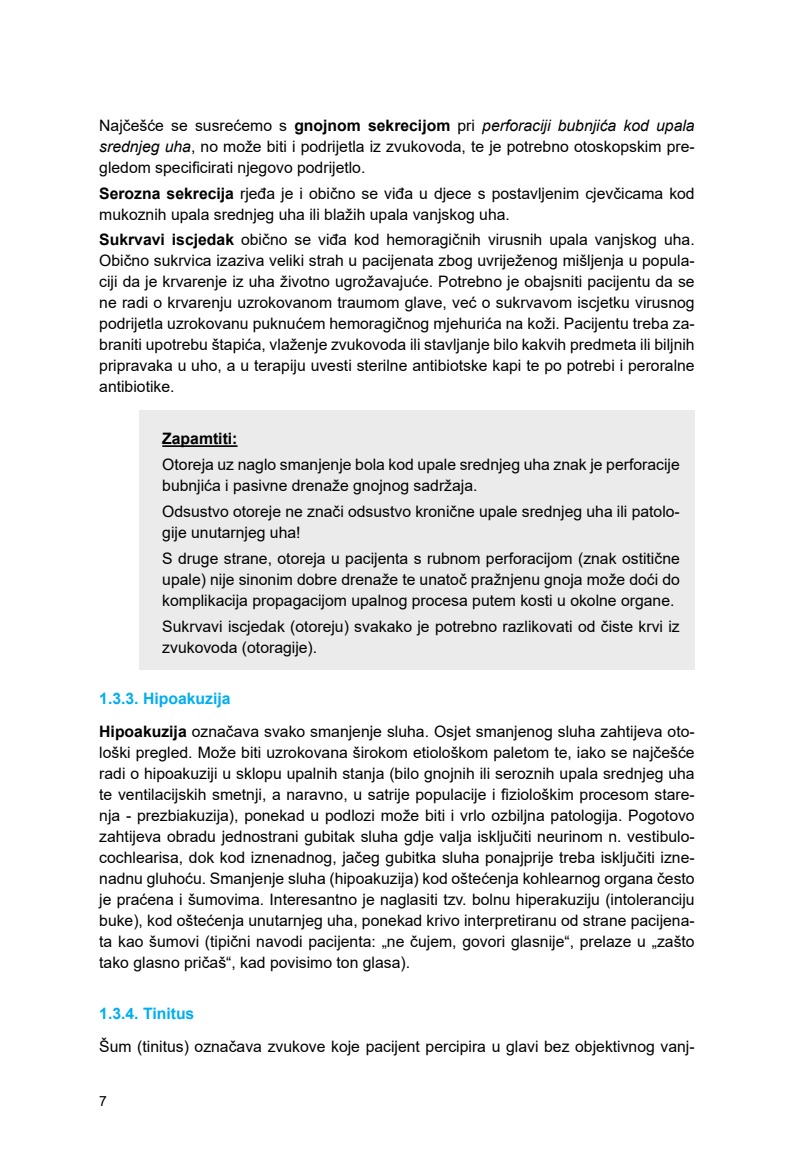
<style>
.page{position:relative;width:794px;height:1166px;background:#fff}
.page>*{position:absolute;margin:0;border:0;box-sizing:border-box;transform-origin:0 0}
.t1{font:15.75px/21px "Arial";color:#000}
.t2{font:700 15.75px "Arial";color:#00aeef}
.t3{font:700 15.75px "Arial";color:#000}
.t4{font:14px "Arial";color:#000}
.s1{font-weight:700}
.s2{font-style:italic}
.s3{font-weight:700;color:#00aeef}
</style>
<div class="page">
<div style="left:139px;top:410px;width:555px;height:260px;background:#ebebec"></div>
<hr style="left:162px;top:445px;width:75px;height:2px;background:#000">
<p class="t1" style="left:99px;top:114px;width:597px;text-align:justify">Najčešće se susrećemo s <span class="s1">gnojnom sekrecijom</span> pri <span class="s2">perforaciji bubnjića kod upala srednjeg uha</span>, no može biti i podrijetla iz zvukovoda, te je potrebno otoskopskim pre&shy;gledom specificirati njegovo podrijetlo.</p>
<p class="t1" style="left:99px;top:182px;width:597px"><span class="s1">Serozna sekrecija</span> rjeđa je i obično se viđa u djece s postavljenim cjevčicama kod mukoznih upala srednjeg uha ili blažih upala vanjskog uha.</p>
<p class="t1" style="left:99px;top:229px;width:597px;text-align:justify"><span class="s1">Sukrvavi iscjedak</span> obično se viđa kod hemoragičnih virusnih upala vanjskog uha.<br>Obično sukrvica izaziva veliki strah u pacijenata zbog uvriježenog mišljenja u popula&shy;ciji da je krvarenje iz uha životno ugrožavajuće. Potrebno je obajsniti pacijentu da se ne radi o krvarenju uzrokovanom traumom glave, već o sukrvavom iscjetku virusnog podrijetla uzrokovanu puknućem hemoragičnog mjehurića na koži. Pacijentu treba za&shy;braniti upotrebu štapića, vlaženje zvukovoda ili stavljanje bilo kakvih predmeta ili biljnih pripravaka u uho, a u terapiju uvesti sterilne antibiotske kapi te po potrebi i peroralne antibiotike.</p>
<p class="t3" style="left:162px;top:428px;width:77px">Zapamtiti:</p>
<p class="t1" style="left:162px;top:454px;width:519px">Otoreja uz naglo smanjenje bola kod upale srednjeg uha znak je perforacije bubnjića i pasivne drenaže gnojnog sadržaja.</p>
<p class="t1" style="left:162px;top:501px;width:519px">Odsustvo otoreje ne znači odsustvo kronične upale srednjeg uha ili patolo&shy;gije unutarnjeg uha!</p>
<p class="t1" style="left:162px;top:548px;width:519px;text-align:justify">S druge strane, otoreja u pacijenta s rubnom perforacijom (znak ostitične upale) nije sinonim dobre drenaže te unatoč pražnjenu gnoja može doći do komplikacija propagacijom upalnog procesa putem kosti u okolne organe.</p>
<p class="t1" style="left:162px;top:616px;width:519px">Sukrvavi iscjedak (otoreju) svakako je potrebno razlikovati od čiste krvi iz zvukovoda (otoragije).</p>
<p class="t1" style="left:99px;top:681px;width:597px;line-height:33.4px"><span class="s3">1.3.3. Hipoakuzija<br></span><span class="s1">Hipoakuzija</span> označava svako smanjenje sluha. Osjet smanjenog sluha zahtijeva oto-</p>
<p class="t1" style="left:99px;top:742px;width:597px;text-align:justify">loški pregled. Može biti uzrokovana širokom etiološkom paletom te, iako se najčešće radi o hipoakuziji u sklopu upalnih stanja (bilo gnojnih ili seroznih upala srednjeg uha te ventilacijskih smetnji, a naravno, u satrije populacije i fiziološkim procesom stare&shy;nja - prezbiakuzija), ponekad u podlozi može biti i vrlo ozbiljna patologija. Pogotovo zahtijeva obradu jednostrani gubitak sluha gdje valja isključiti neurinom n. vestibulo&shy;cochlearisa, dok kod iznenadnog, jačeg gubitka sluha ponajprije treba isključiti izne&shy;nadnu gluhoću. Smanjenje sluha (hipoakuzija) kod oštećenja kohlearnog organa često je praćena i šumovima. Interesantno je naglasiti tzv. bolnu hiperakuziju (intoleranciju buke), kod oštećenja unutarnjeg uha, ponekad krivo interpretiranu od strane pacijena&shy;ta kao šumovi (tipični navodi pacijenta: „ne čujem, govori glasnije“, prelaze u „zašto tako glasno pričaš“, kad povisimo ton glasa).</p>
<p class="t2" style="left:99px;top:1002px;width:97px">1.3.4. Tinitus</p>
<p class="t1" style="left:99px;top:1036px;width:597px">Šum (tinitus) označava zvukove koje pacijent percipira u glavi bez objektivnog vanj-</p>
<p class="t4" style="left:99px;top:1091px;width:9px">7</p>
</div>
